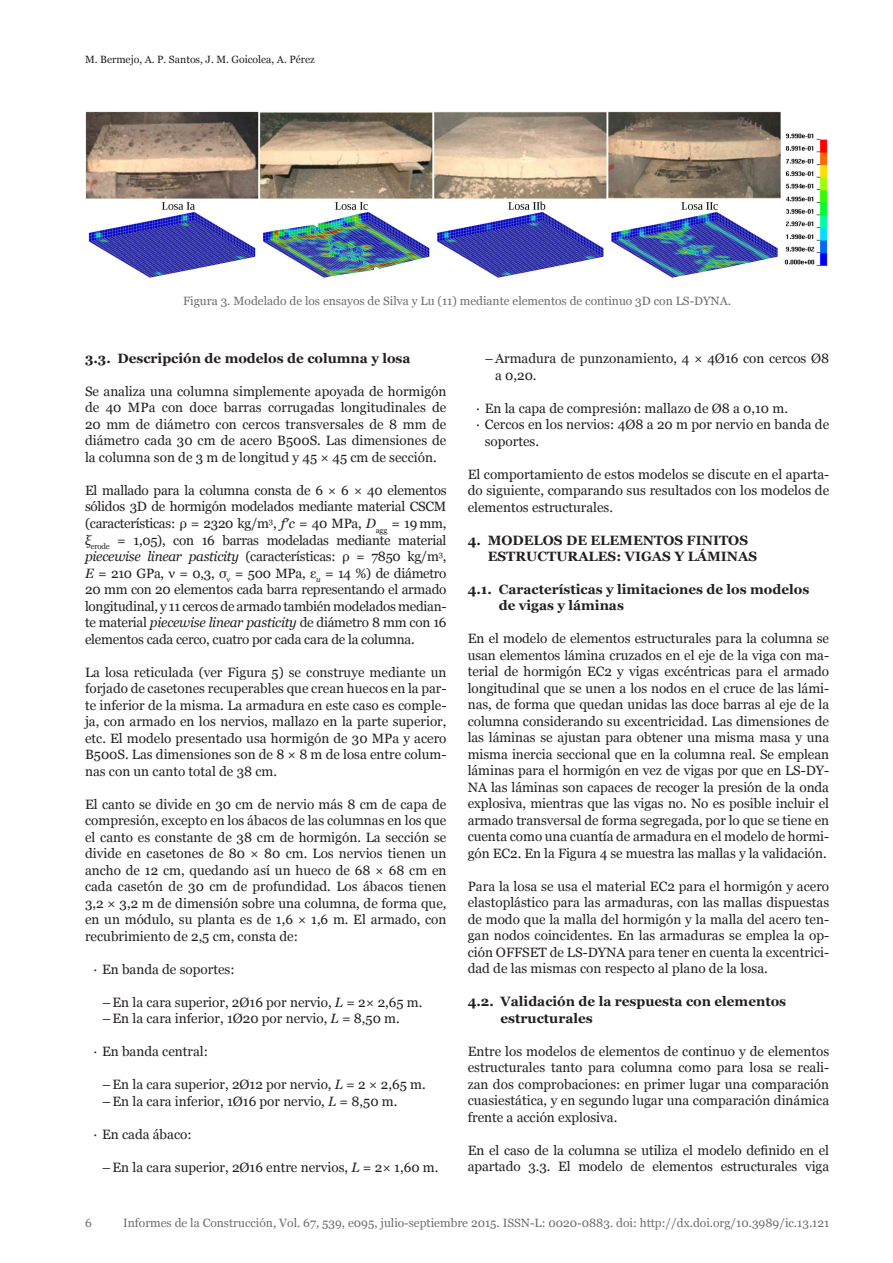
<style>
.page{position:relative;width:893px;height:1263px;background:#fff}
.page>*{position:absolute;margin:0;border:0;box-sizing:border-box;transform-origin:0 0}
.t1{font:13.5px/16.5px "Georgia";color:#231f20;text-align:justify}
.t2{font:700 13.5px/16.5px "Georgia";color:#231f20}
.t3{font:12px "Georgia";color:#6c6d70}
.t4{font:10.5px "Georgia";color:#231f20}
.s1{font-style:italic}
</style>
<div class="page">
<img style="left:85px;top:111px;width:743px;height:167px">
<p class="t4" style="left:85px;top:54px;width:231px">M. Bermejo, A. P. Santos, J. M. Goicolea, A. Pérez</p>
<p class="t3" style="left:183px;top:294px;width:549px">Figura 3. Modelado de los ensayos de Silva y Lu (11) mediante elementos de continuo 3D con LS-DYNA.</p>
<p class="t2" style="left:85px;top:350px;width:327px">3.3. Descripción de modelos de columna y losa</p>
<p class="t1" style="left:85px;top:383px;width:363px">Se analiza una columna simplemente apoyada de hormigón de 40 MPa con doce barras corrugadas longitudinales de 20 mm de diámetro con cercos transversales de 8 mm de diámetro cada 30 cm de acero B500S. Las dimensiones de la columna son de 3 m de longitud y 45 × 45 cm de sección.</p>
<p class="t1" style="left:85px;top:482px;width:363px">El mallado para la columna consta de 6 × 6 × 40 elementos sólidos 3D de hormigón modelados mediante material CSCM (características: ρ = 2320 kg/m<sup>3</sup>, <span class="s1">f′c</span> = 40 MPa, <span class="s1">D</span><sub>agg</sub> = 19 mm, <span class="s1">ξ</span><sub>erode</sub> = 1,05), con 16 barras modeladas mediante material <span class="s1">piecewise linear pasticity</span> (características: ρ = 7850 kg/m<sup>3</sup>, <span class="s1">E</span> = 210 GPa, ν = 0,3, σ<sub>ν</sub> = 500 MPa, ε<sub>u</sub> = 14 %) de diámetro 20 mm con 20 elementos cada barra representando el armado longitudinal, y 11 cercos de armado también modelados median&shy;te material <span class="s1">piecewise linear pasticity</span> de diámetro 8 mm con 16 elementos cada cerco, cuatro por cada cara de la columna.</p>
<p class="t1" style="left:85px;top:664px;width:363px">La losa reticulada (ver Figura 5) se construye mediante un forjado de casetones recuperables que crean huecos en la par&shy;te inferior de la misma. La armadura en este caso es comple&shy;ja, con armado en los nervios, mallazo en la parte superior, etc. El modelo presentado usa hormigón de 30 MPa y acero B500S. Las dimensiones son de 8 × 8 m de losa entre colum&shy;nas con un canto total de 38 cm.</p>
<p class="t1" style="left:85px;top:795px;width:363px">El canto se divide en 30 cm de nervio más 8 cm de capa de compresión, excepto en los ábacos de las columnas en los que el canto es constante de 38 cm de hormigón. La sección se divide en casetones de 80 × 80 cm. Los nervios tienen un ancho de 12 cm, quedando así un hueco de 68 × 68 cm en cada casetón de 30 cm de profundidad. Los ábacos tienen 3,2 × 3,2 m de dimensión sobre una columna, de forma que, en un módulo, su planta es de 1,6 × 1,6 m. El armado, con recubrimiento de 2,5 cm, consta de:</p>
<p class="t1" style="left:94px;top:960px;width:143px">· En banda de soportes:</p>
<p class="t1" style="left:102px;top:993px;width:322px">–En la cara superior, 2Ø16 por nervio, <span class="s1">L</span> = 2× 2,65 m. –En la cara inferior, 1Ø20 por nervio, <span class="s1">L</span> = 8,50 m.</p>
<p class="t1" style="left:94px;top:1043px;width:116px">· En banda central:</p>
<p class="t1" style="left:102px;top:1076px;width:325px">–En la cara superior, 2Ø12 por nervio, <span class="s1">L</span> = 2 × 2,65 m. –En la cara inferior, 1Ø16 por nervio, <span class="s1">L</span> = 8,50 m.</p>
<p class="t1" style="left:94px;top:1125px;width:100px">· En cada ábaco:</p>
<p class="t1" style="left:102px;top:1158px;width:338px">–En la cara superior, 2Ø16 entre nervios, <span class="s1">L</span> = 2× 1,60 m.</p>
<p class="t1" style="left:495px;top:350px;width:336px;text-indent:-10px">– Armadura de punzonamiento, 4 × 4Ø16 con cercos Ø8 a 0,20.</p>
<p class="t1" style="left:476px;top:400px;width:313px">· En la capa de compresión: mallazo de Ø8 a 0,10 m.</p>
<p class="t1" style="left:476px;top:416px;width:354px">· Cercos en los nervios: 4Ø8 a 20 m por nervio en banda de</p>
<p class="t1" style="left:485px;top:433px;width:56px">soportes.</p>
<p class="t1" style="left:468px;top:466px;width:363px">El comportamiento de estos modelos se discute en el aparta&shy;do siguiente, comparando sus resultados con los modelos de elementos estructurales.</p>
<p class="t2" style="left:488px;top:531px;width:271px;text-indent:-20px">4. MODELOS DE ELEMENTOS FINITOS<br>ESTRUCTURALES: VIGAS Y LÁMINAS</p>
<p class="t2" style="left:499px;top:581px;width:312px;text-indent:-31px">4.1. Características y limitaciones de los modelos de vigas y láminas</p>
<p class="t1" style="left:468px;top:630px;width:363px">En el modelo de elementos estructurales para la columna se usan elementos lámina cruzados en el eje de la viga con ma&shy;terial de hormigón EC2 y vigas excéntricas para el armado longitudinal que se unen a los nodos en el cruce de las lámi&shy;nas, de forma que quedan unidas las doce barras al eje de la columna considerando su excentricidad. Las dimensiones de las láminas se ajustan para obtener una misma masa y una misma inercia seccional que en la columna real. Se emplean láminas para el hormigón en vez de vigas por que en LS-DY-NA las láminas son capaces de recoger la presión de la onda explosiva, mientras que las vigas no. No es posible incluir el armado transversal de forma segregada, por lo que se tiene en cuenta como una cuantía de armadura en el modelo de hormi&shy;gón EC2. En la Figura 4 se muestra las mallas y la validación.</p>
<p class="t1" style="left:468px;top:878px;width:363px">Para la losa se usa el material EC2 para el hormigón y acero elastoplástico para las armaduras, con las mallas dispuestas de modo que la malla del hormigón y la malla del acero ten&shy;gan nodos coincidentes. En las armaduras se emplea la op&shy;ción OFFSET de LS-DYNA para tener en cuenta la excentrici&shy;dad de las mismas con respecto al plano de la losa.</p>
<p class="t2" style="left:501px;top:993px;width:287px;text-indent:-33px">4.2. Validación de la respuesta con elementos estructurales</p>
<p class="t1" style="left:468px;top:1043px;width:363px">Entre los modelos de elementos de continuo y de elementos estructurales tanto para columna como para losa se reali&shy;zan dos comprobaciones: en primer lugar una comparación cuasiestática, y en segundo lugar una comparación dinámica frente a acción explosiva.</p>
<p class="t1" style="left:468px;top:1142px;width:363px">En el caso de la columna se utiliza el modelo definido en el apartado 3.3. El modelo de elementos estructurales viga</p>
<p class="t3" style="left:85px;top:1216px;width:8px">6</p>
<p class="t3" style="left:123px;top:1216px;width:707px">Informes de la Construcción, Vol. 67, 539, e095, julio-septiembre 2015. ISSN-L: 0020-0883. doi: http://dx.doi.org/10.3989/ic.13.121</p>
</div>
